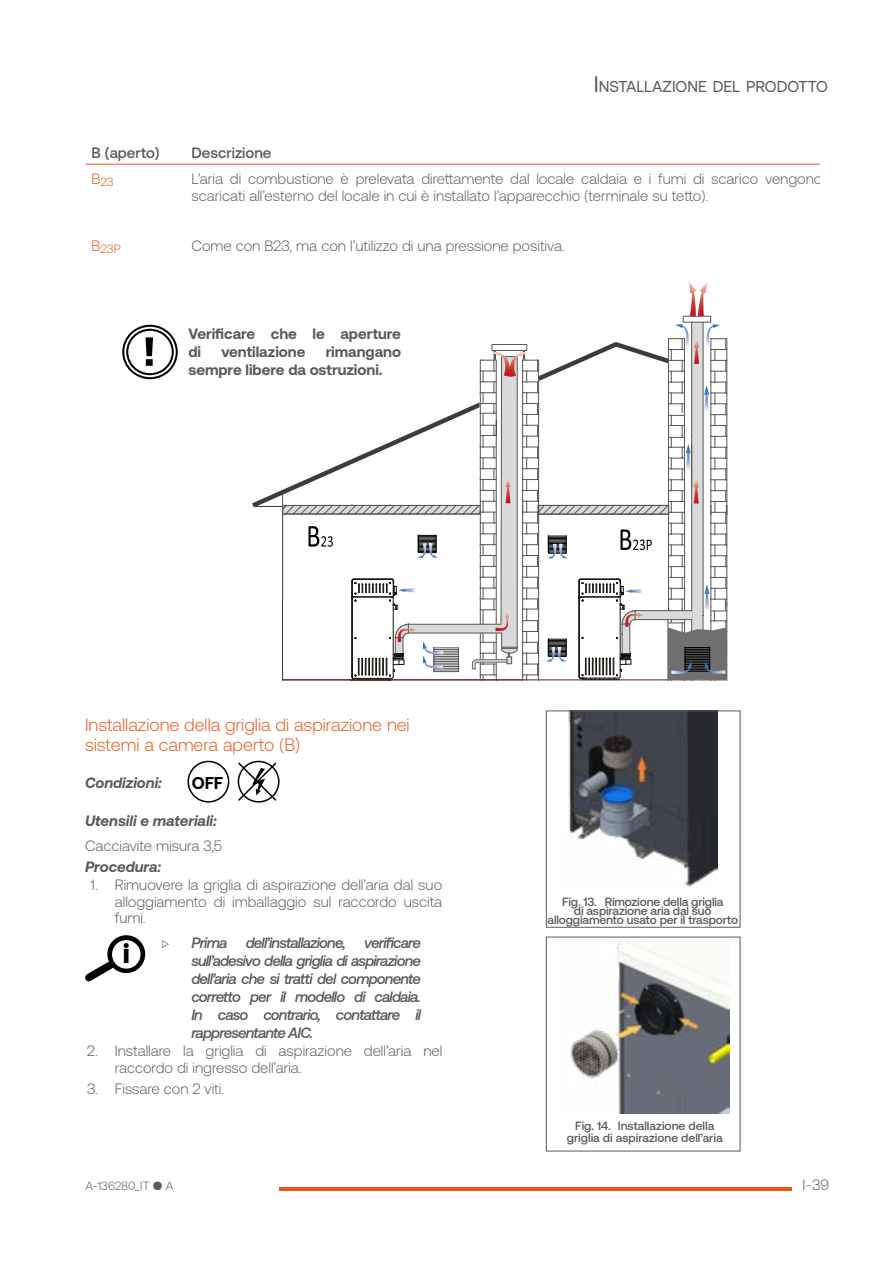
<style>
.page{position:relative;width:893px;height:1263px;background:#fff}
.page>*{position:absolute;margin:0;border:0;box-sizing:border-box;transform-origin:0 0}
.t1{font:700 27px "Geomanist";color:#000}
.t2{font:300 18px/19.5px "Aeonik Pro";color:#ea5616}
.t3{font:700 17.1px "Aeonik Pro";color:#000}
.t4{font:15.75px "Aeonik Pro";color:#5b595b}
.t5{font:300 15px/16.5px "Aeonik Pro";color:#5b595b}
.t6{font:italic 500 15px/18px "Aeonik Pro";letter-spacing:-.05em;color:#5b595b;text-align:justify}
.t7{font:700 15px/18px "Aeonik Pro";color:#5b595b}
.t8{font:italic 700 15px "Aeonik Pro";color:#5b595b}
.t9{font:500 15px "Aeonik Pro";color:#5b595b}
.t10{font:500 12px/9px "Aeonik Pro";letter-spacing:-.01em;color:#5b595b;text-align:center}
.t11{font:300 12px "Aeonik Pro";color:#5b595b}
.t12{font:300 12px "Aeonik Pro";color:#ea5616}
.s1{font-size:22.5px}
.s2{font-size:15px}
</style>
<div class="page">
<hr style="left:280px;top:1187px;width:512px;height:4px;background:#ea5616">
<svg style="left:85px;top:958px;width:36px;height:24px"></svg>
<div style="left:108px;top:936px;width:36px;height:36px;background:#000;border-radius:50%"></div>
<div style="left:107px;top:935px;width:38px;height:38px;border:2px solid #000;border-radius:50%"></div>
<div style="left:111px;top:939px;width:30px;height:30px;background:#fff;border-radius:50%"></div>
<div style="left:110px;top:938px;width:32px;height:32px;border:2px solid #000;border-radius:50%"></div>
<img style="left:568px;top:712px;width:149px;height:176px">
<div style="left:546px;top:710px;width:194px;height:218px;border:1px solid #5b595b"></div>
<img style="left:570px;top:940px;width:160px;height:173px">
<div style="left:238px;top:761px;width:42px;height:41px;border:2px solid #000;border-radius:50%"></div>
<svg style="left:237px;top:761px;width:41px;height:41px"></svg>
<div style="left:188px;top:761px;width:41px;height:41px;border:2px solid #000;border-radius:50%"></div>
<div style="left:683px;top:316px;width:28px;height:6px;border:1px solid #575756"></div>
<svg style="left:689px;top:282px;width:19px;height:34px"></svg>
<svg style="left:256px;top:322px;width:472px;height:359px"></svg>
<hr style="left:86px;top:164px;width:100px;height:1px;background:#ea5616">
<hr style="left:186px;top:164px;width:633px;height:1px;background:#ea5616">
<svg style="left:125px;top:328px;width:50px;height:48px"></svg>
<div style="left:122px;top:325px;width:56px;height:54px;border:2px solid #000;border-radius:50%"></div>
<div style="left:126px;top:329px;width:48px;height:46px;border:2px solid #000;border-radius:50%"></div>
<svg style="left:145px;top:337px;width:8px;height:29px"></svg>
<p class="t4" style="left:594px;top:78px;width:236px"><span class="s1">I</span>NSTALLAZIONE DEL PRODOTTO</p>
<p class="t9" style="left:92px;top:145px;width:70px">B (aperto)</p>
<p class="t9" style="left:192px;top:145px;width:81px">Descrizione</p>
<p class="t12" style="left:92px;top:175px;width:24px"><span class="s2">B</span>23</p>
<p class="t5" style="left:192px;top:171px;width:632px">L’aria di combustione è prelevata direttamente dal locale caldaia e i fumi di scarico vengono scaricati all’esterno del locale in cui è installato l’apparecchio (terminale su tetto).</p>
<p class="t12" style="left:92px;top:242px;width:30px"><span class="s2">B</span>23P</p>
<p class="t5" style="left:192px;top:238px;width:375px">Come con B23, ma con l’utilizzo di una pressione positiva.</p>
<p class="t7" style="left:188px;top:324px;width:214px">Verificare che le aperture di</p>
<p class="t7" style="left:188px;top:342px;width:214px;text-indent:137px">rimangano sempre libere da ostruzioni.</p>
<p class="t7" style="left:221px;top:342px;width:86px">ventilazione</p>
<p class="t2" style="left:85px;top:715px;width:326px">Installazione della griglia di aspirazione nei sistemi a camera aperto (B)</p>
<p class="t8" style="left:85px;top:774px;width:78px">Condizioni:</p>
<p class="t8" style="left:85px;top:812px;width:133px">Utensili e materiali:</p>
<p class="t5" style="left:85px;top:838px;width:138px">Cacciavite misura 3,5</p>
<p class="t8" style="left:85px;top:858px;width:78px">Procedura:</p>
<p class="t5" style="left:115px;top:877px;width:329px;text-align:justify;text-indent:-24px">1. Rimuovere la griglia di aspirazione dell’aria dal suo alloggiamento di imballaggio sul raccordo uscita fumi.</p>
<p class="t5" style="left:162px;top:934px;width:9px">▷</p>
<p class="t6" style="left:191px;top:933px;width:231px">Prima dell’installazione, verificare sull’adesivo della griglia di aspirazione dell’aria che si tratti del componente corretto per il modello di caldaia.<br>In caso contrario, contattare il rappresentante AIC.</p>
<p class="t5" style="left:115px;top:1043px;width:329px;text-indent:-28px">2. Installare la griglia di aspirazione dell’aria nel raccordo di ingresso dell’aria.</p>
<p class="t5" style="left:87px;top:1080px;width:139px">3. Fissare con 2 viti.</p>
<p class="t3" style="left:192px;top:773px;width:33px">OFF</p>
<h1 class="t1" style="left:123px;top:935px;width:9px">i</h1>
<p class="t10" style="left:547px;top:897px;width:192px">Fig. 13. Rimozione della griglia<br>di aspirazione aria dal suo alloggiamento usato per il trasporto</p>
<p class="t10" style="left:567px;top:1119px;width:157px;line-height:12px">Fig. 14. Installazione della griglia di aspirazione dell’aria</p>
<p class="t11" style="left:85px;top:1180px;width:89px">A-136280_IT ● A</p>
<p class="t5" style="left:802px;top:1177px;width:28px">I-39</p>
</div>
